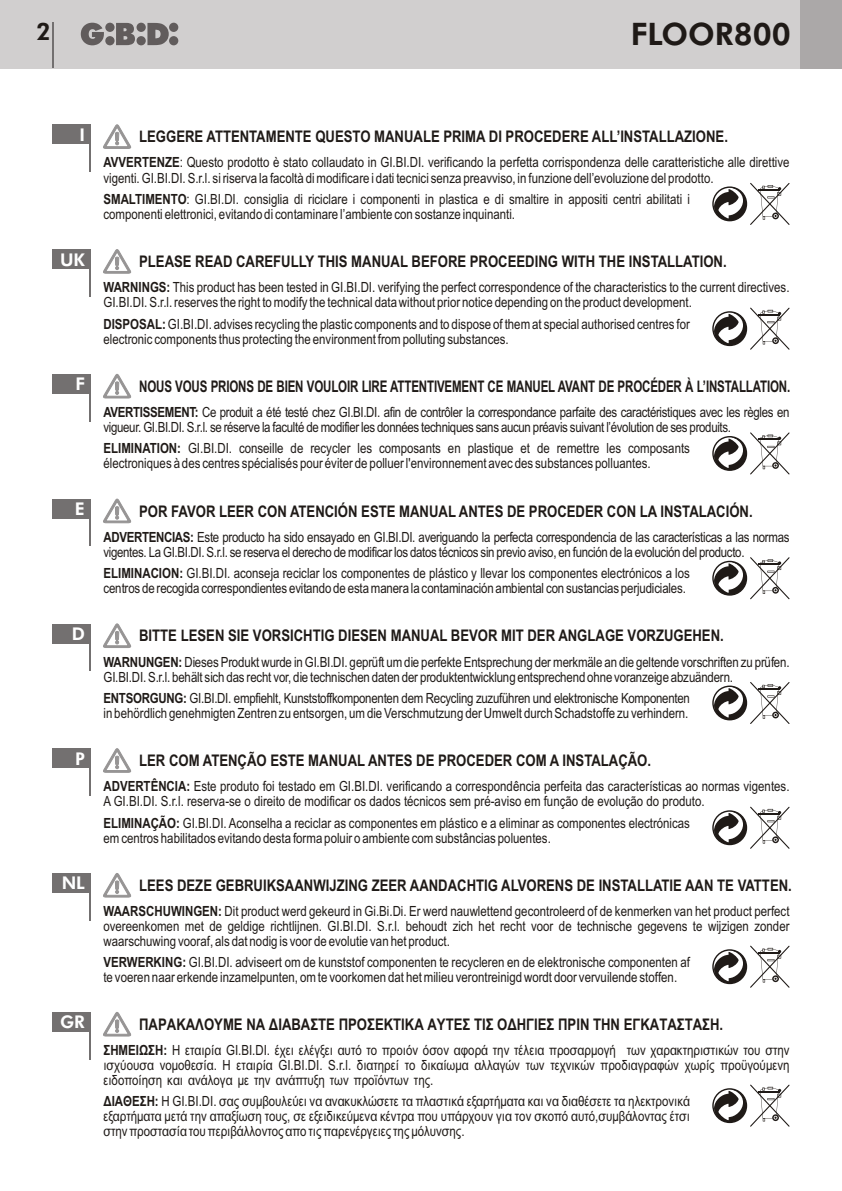
<style>
.page{position:relative;width:842px;height:1191px;background:#fff}
.page>*{position:absolute;margin:0;border:0;box-sizing:border-box;transform-origin:0 0}
.t1{font:800 31px "Futura BT";color:#1f1a17}
.t2{font:800 24px "Futura BT";color:#1f1a17}
.t3{font:800 17.6px "Futura BT";color:#fff}
.t4{font:700 16px "Arial Narrow";color:#1f1a17}
.t5{font:700 16px "Arial Narrow";color:#1f1a17;scale:.88 1}
.t6{font:14px/15px "Arial Narrow";color:#1f1a17}
.t7{font:14px/15px "Arial Narrow";letter-spacing:-.025em;color:#1f1a17}
.s1{font-weight:700}
</style>
<div class="page">
<div style="left:0;top:0;width:842px;height:68px;background:#d1cfcf"></div>
<div style="left:801px;top:0;width:41px;height:68px;background:#aba8a8"></div>
<hr style="left:52px;top:23px;width:2px;height:45px;background:#737070">
<svg style="left:81px;top:23px;width:97px;height:22px"></svg>
<hr style="left:89px;top:127px;width:2px;height:45px;background:#737070">
<div style="left:52px;top:125px;width:39px;height:19px;background:#737070"></div>
<hr style="left:89px;top:252px;width:2px;height:44px;background:#737070">
<div style="left:52px;top:249px;width:39px;height:20px;background:#737070"></div>
<hr style="left:89px;top:377px;width:2px;height:44px;background:#737070">
<div style="left:52px;top:374px;width:39px;height:20px;background:#737070"></div>
<hr style="left:89px;top:502px;width:2px;height:44px;background:#737070">
<div style="left:52px;top:499px;width:39px;height:19px;background:#737070"></div>
<hr style="left:89px;top:626px;width:2px;height:45px;background:#737070">
<div style="left:52px;top:624px;width:39px;height:19px;background:#737070"></div>
<hr style="left:89px;top:751px;width:2px;height:44px;background:#737070">
<div style="left:52px;top:748px;width:39px;height:20px;background:#737070"></div>
<hr style="left:89px;top:876px;width:2px;height:44px;background:#737070">
<div style="left:52px;top:873px;width:39px;height:19px;background:#737070"></div>
<hr style="left:89px;top:1015px;width:2px;height:44px;background:#737070">
<div style="left:52px;top:1012px;width:39px;height:19px;background:#737070"></div>
<svg style="left:103px;top:124px;width:28px;height:25px"></svg>
<svg style="left:103px;top:249px;width:28px;height:25px"></svg>
<svg style="left:103px;top:374px;width:28px;height:25px"></svg>
<svg style="left:103px;top:498px;width:28px;height:26px"></svg>
<svg style="left:103px;top:623px;width:28px;height:25px"></svg>
<svg style="left:103px;top:748px;width:28px;height:25px"></svg>
<svg style="left:103px;top:873px;width:28px;height:25px"></svg>
<svg style="left:103px;top:1012px;width:28px;height:25px"></svg>
<div style="left:712px;top:186px;width:35px;height:35px;border:1px solid #1f1a17;border-radius:50%"></div>
<svg style="left:714px;top:183px;width:76px;height:42px"></svg>
<div style="left:712px;top:311px;width:35px;height:35px;border:1px solid #1f1a17;border-radius:50%"></div>
<svg style="left:714px;top:307px;width:76px;height:43px"></svg>
<div style="left:712px;top:436px;width:35px;height:35px;border:1px solid #1f1a17;border-radius:50%"></div>
<svg style="left:714px;top:432px;width:76px;height:42px"></svg>
<div style="left:712px;top:561px;width:35px;height:34px;border:1px solid #1f1a17;border-radius:50%"></div>
<svg style="left:714px;top:557px;width:76px;height:42px"></svg>
<div style="left:712px;top:685px;width:35px;height:35px;border:1px solid #1f1a17;border-radius:50%"></div>
<svg style="left:714px;top:682px;width:76px;height:42px"></svg>
<div style="left:712px;top:810px;width:35px;height:35px;border:1px solid #1f1a17;border-radius:50%"></div>
<svg style="left:714px;top:806px;width:76px;height:43px"></svg>
<div style="left:712px;top:949px;width:35px;height:35px;border:1px solid #1f1a17;border-radius:50%"></div>
<svg style="left:714px;top:945px;width:76px;height:42px"></svg>
<div style="left:712px;top:1088px;width:35px;height:35px;border:1px solid #1f1a17;border-radius:50%"></div>
<svg style="left:714px;top:1084px;width:76px;height:42px"></svg>
<h2 class="t2" style="left:36px;top:22px;width:16px">2</h2>
<h1 class="t1" style="left:631px;top:22px;width:162px">FLOOR800</h1>
<p class="t3" style="left:79px;top:127px;width:7px">I</p>
<p class="t4" style="left:139px;top:131px;width:590px">LEGGERE ATTENTAMENTE QUESTO MANUALE PRIMA DI PROCEDERE ALL’INSTALLAZIONE.</p>
<p class="t6" style="left:103px;top:156px;width:687px"><span class="s1">AVVERTENZE</span>: Questo prodotto è stato collaudato in GI.BI.DI. verificando la perfetta corrispondenza delle caratteristiche alle direttive vigenti. GI.BI.DI. S.r.l. si riserva la facoltà di modificare i dati tecnici senza preavviso, in funzione dell’evoluzione del prodotto.</p>
<p class="t6" style="left:103px;top:193px;width:588px"><span class="s1">SMALTIMENTO</span>: GI.BI.DI. consiglia di riciclare i componenti in plastica e di smaltire in appositi centri abilitati i componenti elettronici, evitando di contaminare l’ambiente con sostanze inquinanti.</p>
<p class="t3" style="left:60px;top:252px;width:26px">UK</p>
<p class="t4" style="left:139px;top:255px;width:589px">PLEASE READ CAREFULLY THIS MANUAL BEFORE PROCEEDING WITH THE INSTALLATION.</p>
<p class="t6" style="left:103px;top:281px;width:687px"><span class="s1">WARNINGS:</span> This product has been tested in GI.BI.DI. verifying the perfect correspondence of the characteristics to the current directives.<br>GI.BI.DI. S.r.l. reserves the right to modify the technical data without prior notice depending on the product development.</p>
<p class="t6" style="left:103px;top:317px;width:588px"><span class="s1">DISPOSAL:</span>GI.BI.DI. advises recycling the plastic components and to dispose of them at special authorised centres for electronic components thus protecting the environment from polluting substances.</p>
<p class="t3" style="left:75px;top:377px;width:11px">F</p>
<p class="t5" style="left:139px;top:380px;width:741px">NOUS VOUS PRIONS DE BIEN VOULOIR LIRE ATTENTIVEMENT CE MANUEL AVANT DE PROCÉDER À L’INSTALLATION.</p>
<p class="t7" style="left:103px;top:406px;width:687px"><span class="s1">AVERTISSEMENT:</span> Ce produit a été testé chez GI.BI.DI. afin de contrôler la correspondance parfaite des caractéristiques avec les règles en vigueur. GI.BI.DI. S.r.l. se réserve la faculté de modifier les données techniques sans aucun préavis suivant l’évolution de ses produits.</p>
<p class="t6" style="left:103px;top:442px;width:588px"><span class="s1">ELIMINATION:</span> GI.BI.DI. conseille de recycler les composants en plastique et de remettre les composants électroniques à des centres spécialisés pour éviter de polluer l'environnement avec des substances polluantes.</p>
<p class="t3" style="left:75px;top:502px;width:12px">E</p>
<p class="t4" style="left:139px;top:505px;width:615px">POR FAVOR LEER CON ATENCIÓN ESTE MANUAL ANTES DE PROCEDER CON LA INSTALACIÓN.</p>
<p class="t7" style="left:103px;top:530px;width:687px"><span class="s1">ADVERTENCIAS:</span> Este producto ha sido ensayado en GI.BI.DI. averiguando la perfecta correspondencia de las características a las normas vigentes. La GI.BI.DI. S.r.l. se reserva el derecho de modificar los datos técnicos sin previo aviso, en función de la evolución del producto.</p>
<p class="t6" style="left:103px;top:567px;width:588px"><span class="s1">ELIMINACION:</span> GI.BI.DI. aconseja reciclar los componentes de plástico y llevar los componentes electrónicos a los centros de recogida correspondientes evitando de esta manera la contaminación ambiental con sustancias perjudiciales.</p>
<p class="t3" style="left:72px;top:626px;width:15px">D</p>
<p class="t4" style="left:139px;top:629px;width:586px">BITTE LESEN SIE VORSICHTIG DIESEN MANUAL BEVOR MIT DER ANGLAGE VORZUGEHEN.</p>
<p class="t6" style="left:103px;top:655px;width:687px"><span class="s1">WARNUNGEN:</span>Dieses Produkt wurde in GI.BI.DI. geprüft um die perfekte Entsprechung der merkmäle an die geltende vorschriften zu prüfen.<br>GI.BI.DI. S.r.l. behält sich das recht vor, die technischen daten der produktentwicklung entsprechend ohne voranzeige abzuändern.</p>
<p class="t6" style="left:103px;top:692px;width:588px"><span class="s1">ENTSORGUNG:</span> GI.BI.DI. empfiehlt, Kunststoffkomponenten dem Recycling zuzuführen und elektronische Komponenten in behördlich genehmigten Zentren zu entsorgen, um die Verschmutzung der Umwelt durch Schadstoffe zu verhindern.</p>
<p class="t3" style="left:75px;top:751px;width:11px">P</p>
<p class="t4" style="left:139px;top:754px;width:513px">LER COM ATENÇÃO ESTE MANUAL ANTES DE PROCEDER COM A INSTALAÇÃO.</p>
<p class="t6" style="left:103px;top:780px;width:687px"><span class="s1">ADVERTÊNCIA:</span> Este produto foi testado em GI.BI.DI. verificando a correspondência perfeita das características ao normas vigentes.<br>A GI.BI.DI. S.r.l. reserva-se o direito de modificar os dados técnicos sem pré-aviso em função de evolução do produto.</p>
<p class="t6" style="left:103px;top:816px;width:588px"><span class="s1">ELIMINAÇÃO:</span> GI.BI.DI. Aconselha a reciclar as componentes em plástico e a eliminar as componentes electrónicas em centros habilitados evitando desta forma poluir o ambiente com substâncias poluentes.</p>
<p class="t3" style="left:62px;top:876px;width:25px">NL</p>
<p class="t4" style="left:139px;top:879px;width:654px">LEES DEZE GEBRUIKSAANWIJZING ZEER AANDACHTIG ALVORENS DE INSTALLATIE AAN TE VATTEN.</p>
<p class="t6" style="left:103px;top:905px;width:687px;text-align:justify"><span class="s1">WAARSCHUWINGEN:</span> Dit product werd gekeurd in Gi.Bi.Di. Er werd nauwlettend gecontroleerd of de kenmerken van het product perfect overeenkomen met de geldige richtlijnen. GI.BI.DI. S.r.l. behoudt zich het recht voor de technische gegevens te wijzigen zonder waarschuwing vooraf, als dat nodig is voor de evolutie van het product.</p>
<p class="t6" style="left:103px;top:955px;width:588px"><span class="s1">VERWERKING:</span> GI.BI.DI. adviseert om de kunststof componenten te recycleren en de elektronische componenten af te voeren naar erkende inzamelpunten, om te voorkomen dat het milieu verontreinigd wordt door vervuilende stoffen.</p>
<p class="t3" style="left:60px;top:1015px;width:26px">GR</p>
<p class="t4" style="left:139px;top:1018px;width:585px">ΠΑΡΑΚΑΛΟΥΜΕ ΝΑ ΔΙΑΒΑΣΤΕ ΠΡΟΣΕΚΤΙΚΑ ΑΥΤΕΣ ΤΙΣ ΟΔΗΓΙΕΣ ΠΡΙΝ ΤΗΝ ΕΓΚΑΤΑΣΤΑΣΗ.</p>
<p class="t6" style="left:103px;top:1044px;width:687px;text-align:justify"><span class="s1">ΣΗΜΕΙΩΣΗ:</span> Η εταιρία GI.BI.DI. έχει ελέγξει αυτό το προιόν όσον αφορά την τέλεια προσαρμογή των χαρακτηριστικών του στην ισχύουσα νομοθεσία. Η εταιρία GI.BI.DI. S.r.l. διατηρεί το δικαίωμα αλλαγών των τεχνικών προδιαγραφών χωρίς προϋγούμενη ειδοποίηση και ανάλογα με την ανάπτυξη των προϊόντων της.</p>
<p class="t6" style="left:103px;top:1094px;width:588px;text-align:justify"><span class="s1">ΔΙΑΘΕΣΗ:</span> Η GI.BI.DI. σας συμβουλεύει να ανακυκλώσετε τα πλαστικά εξαρτήματα και να διαθέσετε τα ηλεκτρονικά εξαρτήματα μετά την απαξίωση τους, σε εξειδικεύμενα κέντρα που υπάρχουν για τον σκοπό αυτό,συμβάλοντας έτσι στην προστασία του περιβάλλοντος απο τις παρενέργειες της μόλυνσης.</p>
</div>
